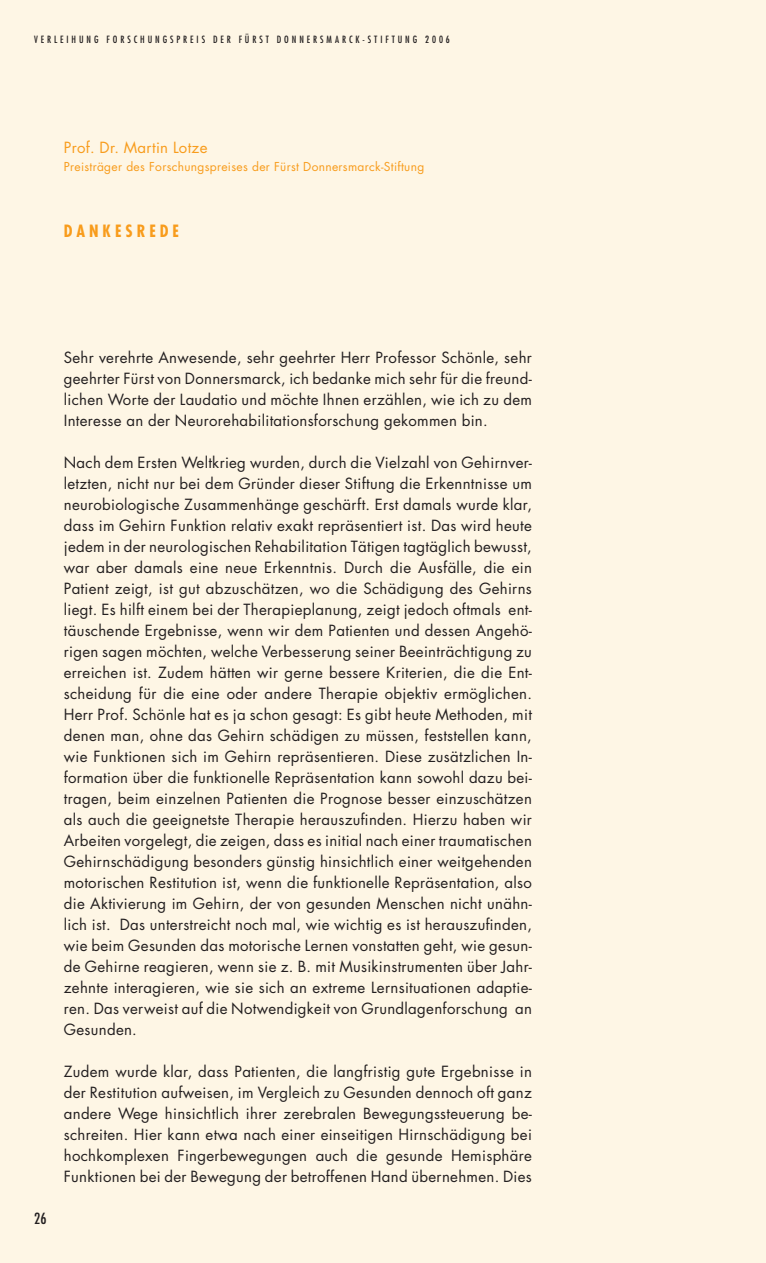
<style>
.page{position:relative;width:766px;height:1263px;background:#fff}
.page>*{position:absolute;margin:0;border:0;box-sizing:border-box;transform-origin:0 0}
.t1{font:700 condensed 16.5px "Futura";letter-spacing:.24em;color:#f89c1c}
.t2{font:15px/21px "Futura";letter-spacing:.02em;color:#231f20;text-align:justify}
.t3{font:15px "Futura";letter-spacing:.02em;color:#f89c1c}
.t4{font:condensed 15px "Futura";color:#231f20}
.t5{font:12px "Futura";letter-spacing:.025em;color:#f89c1c}
.t6{font:condensed 9.75px "Futura";letter-spacing:.3em;color:#231f20}
</style>
<div class="page">
<div style="left:0;top:0;width:765px;height:1263px;background:#fef6e5"></div>
<p class="t6" style="left:34px;top:35px;width:417px">VERLEIHUNG FORSCHUNGSPREIS DER FÜRST DONNERSMARCK-STIFTUNG 2006</p>
<p class="t3" style="left:64px;top:140px;width:145px">Prof. Dr. Martin Lotze</p>
<p class="t5" style="left:64px;top:161px;width:362px">Preisträger des Forschungspreises der Fürst Donnersmarck-Stiftung</p>
<p class="t1" style="left:64px;top:223px;width:117px">DANKESREDE</p>
<p class="t4" style="left:34px;top:1211px;width:14px">26</p>
<p class="t2" style="left:64px;top:348px;width:469px">Sehr verehrte Anwesende, sehr geehrter Herr Professor Schönle, sehr geehrter Fürst von Donnersmarck, ich bedanke mich sehr für die freund&shy;lichen Worte der Laudatio und möchte Ihnen erzählen, wie ich zu dem Interesse an der Neurorehabilitationsforschung gekommen bin.</p>
<p class="t2" style="left:64px;top:453px;width:469px">Nach dem Ersten Weltkrieg wurden, durch die Vielzahl von Gehirnver&shy;letzten, nicht nur bei dem Gründer dieser Stiftung die Erkenntnisse um neurobiologische Zusammenhänge geschärft. Erst damals wurde klar, dass im Gehirn Funktion relativ exakt repräsentiert ist. Das wird heute jedem in der neurologischen Rehabilitation Tätigen tagtäglich bewusst, war aber damals eine neue Erkenntnis. Durch die Ausfälle, die ein Patient zeigt, ist gut abzuschätzen, wo die Schädigung des Gehirns liegt. Es hilft einem bei der Therapieplanung, zeigt jedoch oftmals ent&shy;täuschende Ergebnisse, wenn wir dem Patienten und dessen Angehö&shy;rigen sagen möchten, welche Verbesserung seiner Beeinträchtigung zu erreichen ist. Zudem hätten wir gerne bessere Kriterien, die die Ent&shy;scheidung für die eine oder andere Therapie objektiv ermöglichen.<br>Herr Prof. Schönle hat es ja schon gesagt: Es gibt heute Methoden, mit denen man, ohne das Gehirn schädigen zu müssen, feststellen kann, wie Funktionen sich im Gehirn repräsentieren. Diese zusätzlichen In&shy;formation über die funktionelle Repräsentation kann sowohl dazu bei&shy;tragen, beim einzelnen Patienten die Prognose besser einzuschätzen als auch die geeignetste Therapie herauszufinden. Hierzu haben wir Arbeiten vorgelegt, die zeigen, dass es initial nach einer traumatischen Gehirnschädigung besonders günstig hinsichtlich einer weitgehenden motorischen Restitution ist, wenn die funktionelle Repräsentation, also die Aktivierung im Gehirn, der von gesunden Menschen nicht unähn&shy;lich ist. Das unterstreicht noch mal, wie wichtig es ist herauszufinden, wie beim Gesunden das motorische Lernen vonstatten geht, wie gesun&shy;de Gehirne reagieren, wenn sie z. B. mit Musikinstrumenten über Jahr&shy;zehnte interagieren, wie sie sich an extreme Lernsituationen adaptie&shy;ren. Das verweist auf die Notwendigkeit von Grundlagenforschung an Gesunden.</p>
<p class="t2" style="left:64px;top:1062px;width:469px">Zudem wurde klar, dass Patienten, die langfristig gute Ergebnisse in der Restitution aufweisen, im Vergleich zu Gesunden dennoch oft ganz andere Wege hinsichtlich ihrer zerebralen Bewegungssteuerung be&shy;schreiten. Hier kann etwa nach einer einseitigen Hirnschädigung bei hochkomplexen Fingerbewegungen auch die gesunde Hemisphäre Funktionen bei der Bewegung der betroffenen Hand übernehmen. Dies</p>
</div>
